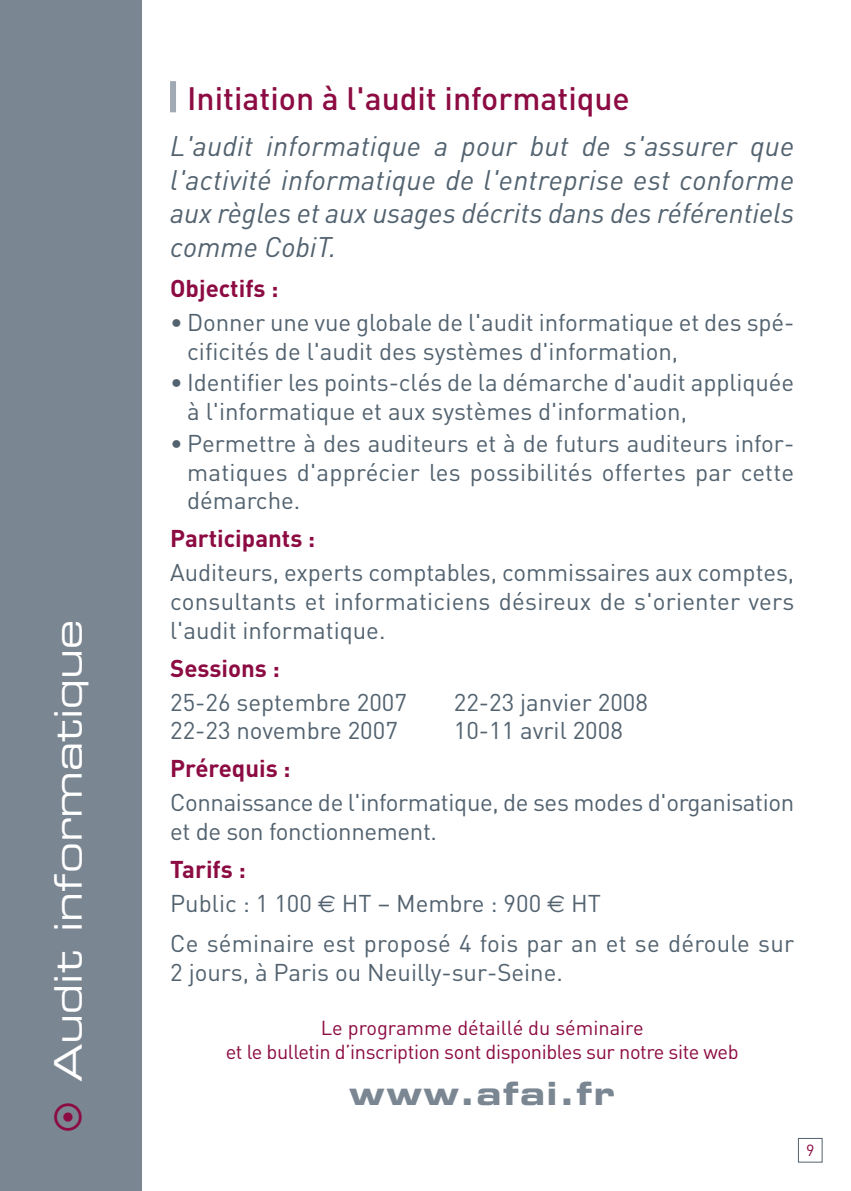
<style>
.page{position:relative;width:851px;height:1191px;background:#fff}
.page>*{position:absolute;margin:0;border:0;box-sizing:border-box;transform-origin:0 0}
.t1{font:38px "Eurostile Extended Two";color:#fff}
.t2{font:500 32px "DIN";color:#8c0b42}
.t3{font:32px "Eurostile Bold Extended Two";letter-spacing:.05em;color:#7a8692}
.t4{font:italic 28px/33.6px "DIN";letter-spacing:-.005em;color:#52626f;text-align:justify}
.t5{font:24px/28.8px "DIN";color:#52626f}
.t6{font:700 24px "DIN";color:#8c0b42}
.t7{font:20px/24px "DIN";letter-spacing:-.02em;color:#8c0b42;text-align:center}
.t8{font:16px "DIN";color:#8c0b42}
.s1{font-weight:700;color:#8c0b42}
.s2{font-family:"Euro Sans"}
</style>
<div class="page">
<div style="left:797px;top:1138px;width:25px;height:24px;border:1px solid #52626f"></div>
<div style="left:0;top:0;width:142px;height:1191px;background:#7a8692"></div>
<div style="left:170px;top:81px;width:6px;height:31px;background:#a1a9b4"></div>
<h1 class="t1" style="left:54px;top:1082px;width:464px;rotate:-90deg">Audit informatique</h1>
<h2 class="t2" style="left:187px;top:88px;width:444px">Initiation à l'audit informatique</h2>
<p class="t4" style="left:170px;top:132px;width:625px">L'audit informatique a pour but de s'assurer que l'activité informatique de l'entreprise est conforme aux règles et aux usages décrits dans des référentiels comme CobiT.</p>
<p class="t6" style="left:170px;top:280px;width:110px">Objectifs :</p>
<p class="t5" style="left:187px;top:310px;width:608px;text-indent:-17px">• Donner une vue globale de l'audit informatique et des spé&shy;cificités de l'audit des systèmes d'information,</p>
<p class="t5" style="left:187px;top:371px;width:608px;text-indent:-17px">• Identifier les points-clés de la démarche d'audit appliquée à l'informatique et aux systèmes d'information,</p>
<p class="t5" style="left:187px;top:431px;width:608px;text-align:justify;text-indent:-17px">• Permettre à des auditeurs et à de futurs auditeurs infor - matiques d'apprécier les possibilités offertes par cette démarche.</p>
<p class="t6" style="left:170px;top:530px;width:147px">Participants :</p>
<p class="t5" style="left:170px;top:561px;width:625px;text-align:justify">Auditeurs, experts comptables, commissaires aux comptes, consultants et informaticiens désireux de s'orienter vers l'audit informatique.</p>
<p class="t6" style="left:170px;top:659px;width:111px">Sessions :</p>
<p class="t5" style="left:170px;top:690px;width:238px">25-26 septembre 2007</p>
<p class="t5" style="left:454px;top:690px;width:196px">22-23 janvier 2008</p>
<p class="t5" style="left:170px;top:719px;width:229px">22-23 novembre 2007</p>
<p class="t5" style="left:454px;top:719px;width:170px">10-11 avril 2008</p>
<p class="t6" style="left:170px;top:760px;width:122px">Prérequis :</p>
<p class="t5" style="left:170px;top:791px;width:625px">Connaissance de l'informatique, de ses modes d'organisation et de son fonctionnement.</p>
<p class="t5" style="left:170px;top:855px;width:432px;line-height:33.8px"><span class="s1">Tarifs :<br></span>Public : 1 100 <span class="s2">€</span> HT – Membre : 900 <span class="s2">€</span> HT</p>
<p class="t5" style="left:170px;top:931px;width:625px">Ce séminaire est proposé 4 fois par an et se déroule sur<br>2 jours, à Paris ou Neuilly-sur-Seine.</p>
<p class="t7" style="left:226px;top:1018px;width:514px">Le programme détaillé du séminaire<br>et le bulletin d’inscription sont disponibles sur notre site web</p>
<h2 class="t3" style="left:349px;top:1081px;width:268px">www.afai.fr</h2>
<p class="t8" style="left:806px;top:1144px;width:10px">9</p>
</div>
